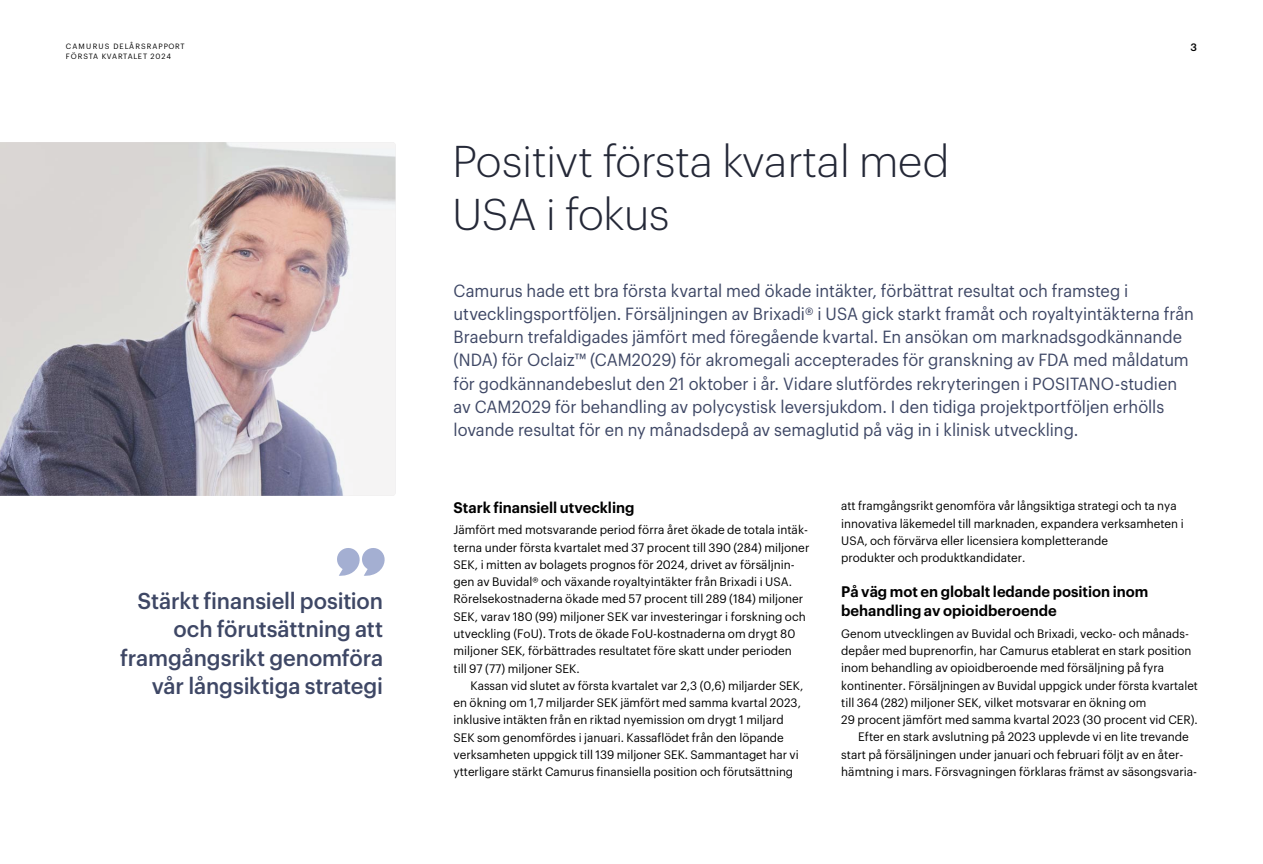
<style>
.page{position:relative;width:1263px;height:864px;background:#fff}
.page>*{position:absolute;margin:0;border:0;box-sizing:border-box;transform-origin:0 0}
.t1{font:300 43.5px/52.5px "Graphik";letter-spacing:-.005em;color:#242837}
.t2{font:500 22.5px/28.5px "Graphik";letter-spacing:-.005em;color:#3e4765;text-align:right}
.t3{font:17.25px/23.2px "Graphik";color:#3e4765;scale:.95 1}
.t4{font:600 15px/19.5px "Graphik";color:#000}
.t5{font:12px/17.2px "Graphik";color:#000}
.t6{font:12px/17.2px "Graphik";color:#000;scale:.96 1}
.t7{font:12px "Graphik";color:#000;scale:.95 1}
.t8{font:500 10.5px "Graphik";color:#000}
.t9{font:7.5px/10.5px "Graphik";letter-spacing:.12em;color:#000}
</style>
<div class="page">
<svg style="left:337px;top:548px;width:48px;height:28px"></svg>
<img style="left:0;top:142px;width:395px;height:353px">
<p class="t9" style="left:66px;top:40px;width:120px">CAMURUS DELÅRSRAPPORT<br>FÖRSTA KVARTALET 2024</p>
<p class="t8" style="left:1190px;top:39px;width:8px">3</p>
<h1 class="t1" style="left:452px;top:132px;width:498px">Positivt första kvartal med<br>USA i fokus</h1>
<h2 class="t2" style="left:120px;top:584px;width:264px">Stärkt finansiell position och förutsättning att framgångsrikt genomföra vår långsiktiga strategi</h2>
<p class="t3" style="left:454px;top:277px;width:781px">Camurus hade ett bra första kvartal med ökade intäkter, förbättrat resultat och framsteg i utvecklingsportföljen. Försäljningen av Brixadi® i USA gick starkt framåt och royaltyintäkterna från Braeburn trefaldigades jämfört med föregående kvartal. En ansökan om marknadsgodkännande (NDA) för Oclaiz™ (CAM2029) för akromegali accepterades för granskning av FDA med måldatum för godkännandebeslut den 21 oktober i år. Vidare slutfördes rekryteringen i POSITANO-studien av CAM2029 för behandling av polycystisk leversjukdom. I den tidiga projektportföljen erhölls lovande resultat för en ny månadsdepå av semaglutid på väg in i klinisk utveckling.</p>
<p class="t4" style="left:454px;top:496px;width:182px">Stark finansiell utveckling</p>
<p class="t5" style="left:454px;top:520px;width:357px">Jämfört med motsvarande period förra året ökade de totala intäk&shy;terna under första kvartalet med 37 procent till 390 (284) miljoner SEK, i mitten av bolagets prognos för 2024, drivet av försäljnin&shy;gen av Buvidal® och växande royaltyintäkter från Brixadi i USA.<br>Rörelsekostnaderna ökade med 57 procent till 289 (184) miljoner SEK, varav 180 (99) miljoner SEK var investeringar i forskning och utveckling (FoU). Trots de ökade FoU-kostnaderna om drygt 80 miljoner SEK, förbättrades resultatet före skatt under perioden<br>till 97 (77) miljoner SEK.</p>
<p class="t5" style="left:454px;top:675px;width:351px;text-indent:17px">Kassan vid slutet av första kvartalet var 2,3 (0,6) miljarder SEK, en ökning om 1,7 miljarder SEK jämfört med samma kvartal 2023, inklusive intäkten från en riktad nyemission om drygt 1 miljard SEK som genomfördes i januari. Kassaflödet från den löpande verksamheten uppgick till 139 miljoner SEK. Sammantaget har vi ytterligare stärkt Camurus finansiella position och förutsättning</p>
<p class="t6" style="left:841px;top:496px;width:358px">att framgångsrikt genomföra vår långsiktiga strategi och ta nya innovativa läkemedel till marknaden, expandera verksamheten i USA, och förvärva eller licensiera kompletterande<br>produkter och produktkandidater.</p>
<p class="t4" style="left:841px;top:580px;width:309px">På väg mot en globalt ledande position inom behandling av opioidberoende</p>
<p class="t5" style="left:841px;top:623px;width:349px">Genom utvecklingen av Buvidal och Brixadi, vecko- och månads-</p>
<p class="t5" style="left:841px;top:640px;width:352px">depåer med buprenorfin, har Camurus etablerat en stark position</p>
<p class="t5" style="left:841px;top:658px;width:324px">inom behandling av opioidberoende med försäljning på fyra</p>
<p class="t7" style="left:841px;top:676px;width:377px">kontinenter. Försäljningen av Buvidal uppgick under första kvartalet</p>
<p class="t5" style="left:841px;top:692px;width:307px">till 364 (282) miljoner SEK, vilket motsvarar en ökning om</p>
<p class="t5" style="left:841px;top:709px;width:358px">29 procent jämfört med samma kvartal 2023 (30 procent vid CER).</p>
<p class="t5" style="left:858px;top:727px;width:332px">Efter en stark avslutning på 2023 upplevde vi en lite trevande</p>
<p class="t5" style="left:841px;top:744px;width:344px">start på försäljningen under januari och februari följt av en åter-</p>
<p class="t5" style="left:841px;top:761px;width:357px">hämtning i mars. Försvagningen förklaras främst av säsongsvaria-</p>
</div>
